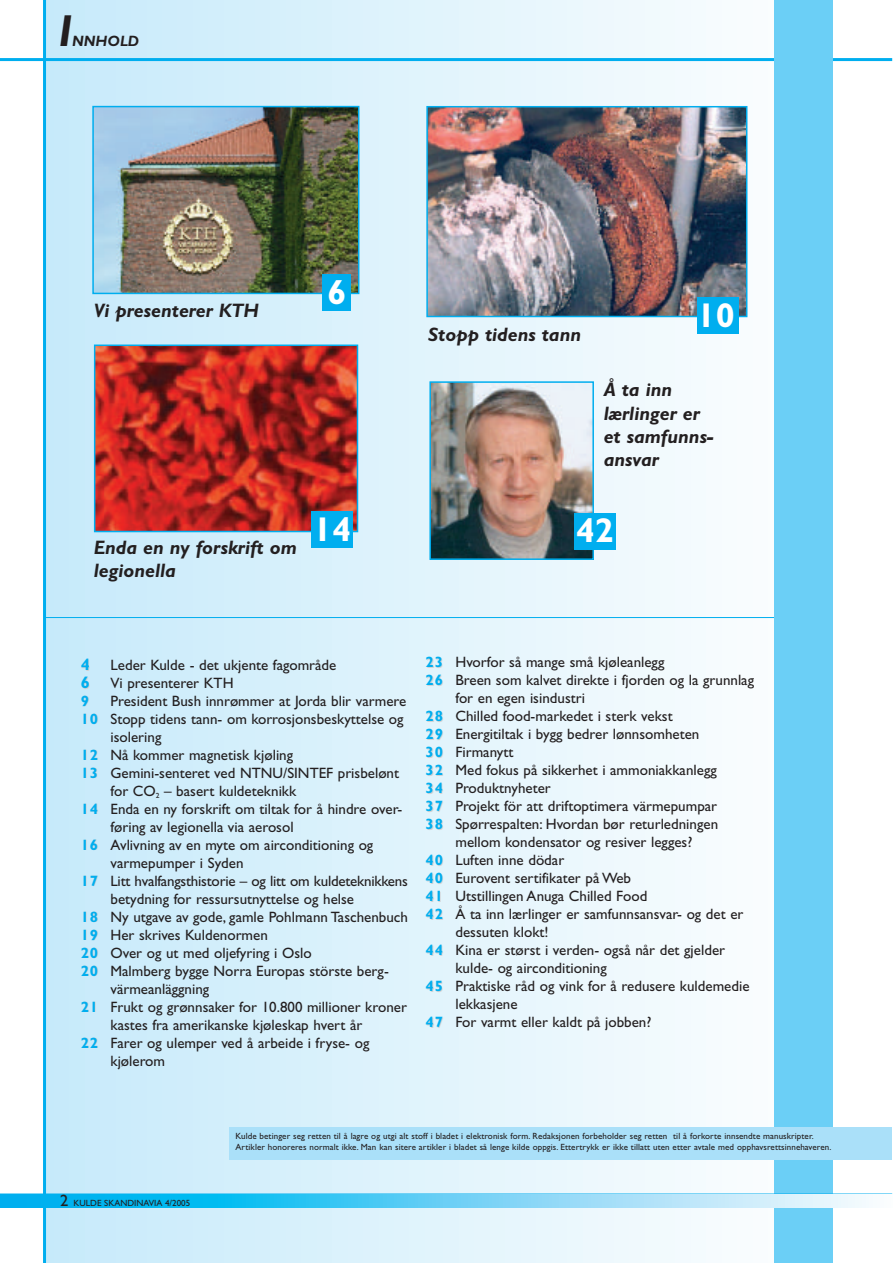
<style>
.page{position:relative;width:893px;height:1263px;background:#fff}
.page>*{position:absolute;margin:0;border:0;box-sizing:border-box;transform-origin:0 0}
.t1{font:italic 700 45px "Gill Sans";color:#231f20}
.t2{font:700 34.5px "Gill Sans";color:#fff}
.t3{font:italic 700 19.5px/23.4px "Gill Sans";color:#231f20}
.t4{font:700 16.5px "Gill Sans";color:#00aeef}
.t5{font:15px "Gill Sans";color:#231f20}
.t6{font:italic 700 15px "Gill Sans";color:#231f20}
.t7{font:700 15px "Gill Sans";color:#00aeef}
.t8{font:9px/10.5px "Gill Sans";letter-spacing:.01em;color:#231f20}
.s1{font-weight:700;color:#00aeef}
.s2{font-size:16.5px}
</style>
<div class="page">
<div style="left:45px;top:0;width:786px;height:1263px;background:linear-gradient(to right,#c6eafa,#fdfefe)"></div>
<hr style="left:0;top:58px;width:892px;height:3px;background:#00aeef">
<hr style="left:43px;top:0;width:3px;height:1263px;background:#00aeef">
<hr style="left:46px;top:617px;width:784px;height:1px;background:#00aeef">
<img style="left:95px;top:109px;width:261px;height:182px">
<div style="left:92px;top:106px;width:267px;height:188px;border:2px solid #00aeef"></div>
<img style="left:429px;top:109px;width:315px;height:205px">
<div style="left:426px;top:106px;width:321px;height:211px;border:2px solid #00aeef"></div>
<div style="left:322px;top:274px;width:28px;height:37px;background:#00aeef"></div>
<img style="left:97px;top:348px;width:258px;height:181px">
<div style="left:94px;top:345px;width:264px;height:187px;border:2px solid #00aeef"></div>
<div style="left:773px;top:0;width:59px;height:1263px;background:#6bcff6"></div>
<div style="left:229px;top:1127px;width:663px;height:33px;background:#aae0f9"></div>
<svg style="left:0;top:1194px;width:869px;height:14px;background:#64d0f5"></svg>
<div style="left:697px;top:298px;width:42px;height:36px;background:#00aeef"></div>
<div style="left:311px;top:511px;width:42px;height:37px;background:#00aeef"></div>
<img style="left:432px;top:384px;width:159px;height:173px">
<div style="left:429px;top:381px;width:165px;height:179px;border:2px solid #00aeef"></div>
<div style="left:574px;top:513px;width:41px;height:36px;background:#00aeef"></div>
<h1 class="t1" style="left:59px;top:14px;width:15px">I</h1>
<p class="t6" style="left:72px;top:36px;width:69px">NNHOLD</p>
<h3 class="t3" style="left:94px;top:300px;width:167px">Vi presenterer KTH</h3>
<h2 class="t2" style="left:327px;top:279px;width:21px">6</h2>
<h3 class="t3" style="left:94px;top:537px;width:204px">Enda en ny forskrift om legionella</h3>
<h2 class="t2" style="left:313px;top:516px;width:40px">14</h2>
<h3 class="t3" style="left:428px;top:324px;width:155px">Stopp tidens tann</h3>
<h2 class="t2" style="left:696px;top:302px;width:40px">10</h2>
<h3 class="t3" style="left:603px;top:380px;width:111px">Å ta inn lærlinger er et samfunns&shy;ansvar</h3>
<h2 class="t2" style="left:576px;top:518px;width:40px">42</h2>
<p class="t4" style="left:81px;top:658px;width:11px">4</p>
<p class="t5" style="left:110px;top:659px;width:227px">Leder Kulde - det ukjente fagområde</p>
<p class="t4" style="left:81px;top:676px;width:11px">6</p>
<p class="t5" style="left:110px;top:677px;width:125px">Vi presenterer KTH</p>
<p class="t7" style="left:81px;top:695px;width:10px">9</p>
<p class="t5" style="left:110px;top:695px;width:297px">President Bush innrømmer at Jorda blir varmere</p>
<p class="t5" style="left:81px;top:713px;width:324px"><span class="s1">10</span> Stopp tidens tann- om korrosjonsbeskyttelse og</p>
<p class="t5" style="left:110px;top:731px;width:52px">isolering</p>
<p class="t5" style="left:81px;top:749px;width:214px"><span class="s1">12</span> Nå kommer magnetisk kjøling</p>
<p class="t5" style="left:81px;top:767px;width:320px"><span class="s1">13</span> Gemini-senteret ved NTNU/SINTEF prisbelønt</p>
<p class="t5" style="left:110px;top:785px;width:187px">for CO<sub>2</sub> – basert kuldeteknikk</p>
<p class="t5" style="left:81px;top:803px;width:323px"><span class="s1">14</span> Enda en ny forskrift om tiltak for å hindre over-</p>
<p class="t5" style="left:110px;top:821px;width:185px">føring av legionella via aerosol</p>
<p class="t5" style="left:81px;top:839px;width:294px"><span class="s1">16</span> Avlivning av en myte om airconditioning og</p>
<p class="t5" style="left:110px;top:857px;width:135px">varmepumper i Syden</p>
<p class="t5" style="left:81px;top:875px;width:329px"><span class="s1">17</span> Litt hvalfangsthistorie – og litt om kuldeteknikkens</p>
<p class="t5" style="left:110px;top:893px;width:245px">betydning for ressursutnyttelse og helse</p>
<p class="t5" style="left:81px;top:911px;width:329px"><span class="s1">18</span> Ny utgave av gode, gamle Pohlmann Taschenbuch</p>
<p class="t5" style="left:81px;top:929px;width:189px"><span class="s1">19</span> Her skrives Kuldenormen</p>
<p class="t5" style="left:81px;top:947px;width:232px"><span class="s1">20</span> Over og ut med oljefyring i Oslo</p>
<p class="t5" style="left:81px;top:965px;width:309px"><span class="s1">20</span> Malmberg bygge Norra Europas störste berg-</p>
<p class="t5" style="left:110px;top:983px;width:100px">värmeanläggning</p>
<p class="t5" style="left:81px;top:1001px;width:328px"><span class="s1">21</span> Frukt og grønnsaker for 10.800 millioner kroner</p>
<p class="t5" style="left:110px;top:1019px;width:253px">kastes fra amerikanske kjøleskap hvert år</p>
<p class="t5" style="left:81px;top:1037px;width:290px"><span class="s1">22</span> Farer og ulemper ved å arbeide i fryse- og</p>
<p class="t5" style="left:110px;top:1055px;width:56px">kjølerom</p>
<p class="t5" style="left:425px;top:656px;width:240px"><span class="s1">23</span> Hvorfor så mange små kjøleanlegg</p>
<p class="t5" style="left:425px;top:674px;width:330px"><span class="s1">26</span> Breen som kalvet direkte i fjorden og la grunnlag</p>
<p class="t5" style="left:455px;top:692px;width:131px">for en egen isindustri</p>
<p class="t5" style="left:425px;top:710px;width:248px"><span class="s1">28</span> Chilled food-markedet i sterk vekst</p>
<p class="t5" style="left:425px;top:728px;width:275px"><span class="s1">29</span> Energitiltak i bygg bedrer lønnsomheten</p>
<p class="t5" style="left:425px;top:746px;width:89px"><span class="s1">30</span> Firmanytt</p>
<p class="t5" style="left:425px;top:764px;width:292px"><span class="s1">32</span> Med fokus på sikkerhet i ammoniakkanlegg</p>
<p class="t5" style="left:425px;top:782px;width:127px"><span class="s1">34</span> Produktnyheter</p>
<p class="t5" style="left:425px;top:800px;width:293px"><span class="s1">37</span> Projekt för att driftoptimera värmepumpar</p>
<p class="t5" style="left:425px;top:818px;width:294px"><span class="s1">38</span> Spørrespalten: Hvordan bør returledningen</p>
<p class="t5" style="left:455px;top:836px;width:238px">mellom kondensator og resiver legges?</p>
<p class="t5" style="left:425px;top:854px;width:140px"><span class="s1">40</span> Luften inne dödar</p>
<p class="t5" style="left:425px;top:872px;width:207px"><span class="s1">40</span> Eurovent sertifikater på Web</p>
<p class="t5" style="left:425px;top:890px;width:223px"><span class="s1">41</span> Utstillingen Anuga Chilled Food</p>
<p class="t5" style="left:425px;top:908px;width:319px"><span class="s1">42</span> Å ta inn lærlinger er samfunnsansvar- og det er</p>
<p class="t5" style="left:455px;top:926px;width:95px">dessuten klokt!</p>
<p class="t5" style="left:425px;top:944px;width:301px"><span class="s1">44</span> Kina er størst i verden- også når det gjelder</p>
<p class="t5" style="left:455px;top:962px;width:153px">kulde- og airconditioning</p>
<p class="t5" style="left:425px;top:980px;width:325px"><span class="s1">45</span> Praktiske råd og vink for å redusere kuldemedie</p>
<p class="t5" style="left:455px;top:998px;width:64px">lekkasjene</p>
<p class="t5" style="left:425px;top:1016px;width:227px"><span class="s1">47</span> For varmt eller kaldt på jobben?</p>
<p class="t8" style="left:60px;top:1198px;width:131px"><span class="s2">2</span> KULDE SKANDINAVIA 4/2005</p>
<p class="t8" style="left:235px;top:1132px;width:597px">Kulde betinger seg retten til å lagre og utgi alt stoff i bladet i elektronisk form. Redaksjonen forbeholder seg retten til å forkorte innsendte manuskripter.<br>Artikler honoreres normalt ikke. Man kan sitere artikler i bladet så lenge kilde oppgis. Ettertrykk er ikke tillatt uten etter avtale med opphavsrettsinnehaveren.</p>
</div>
